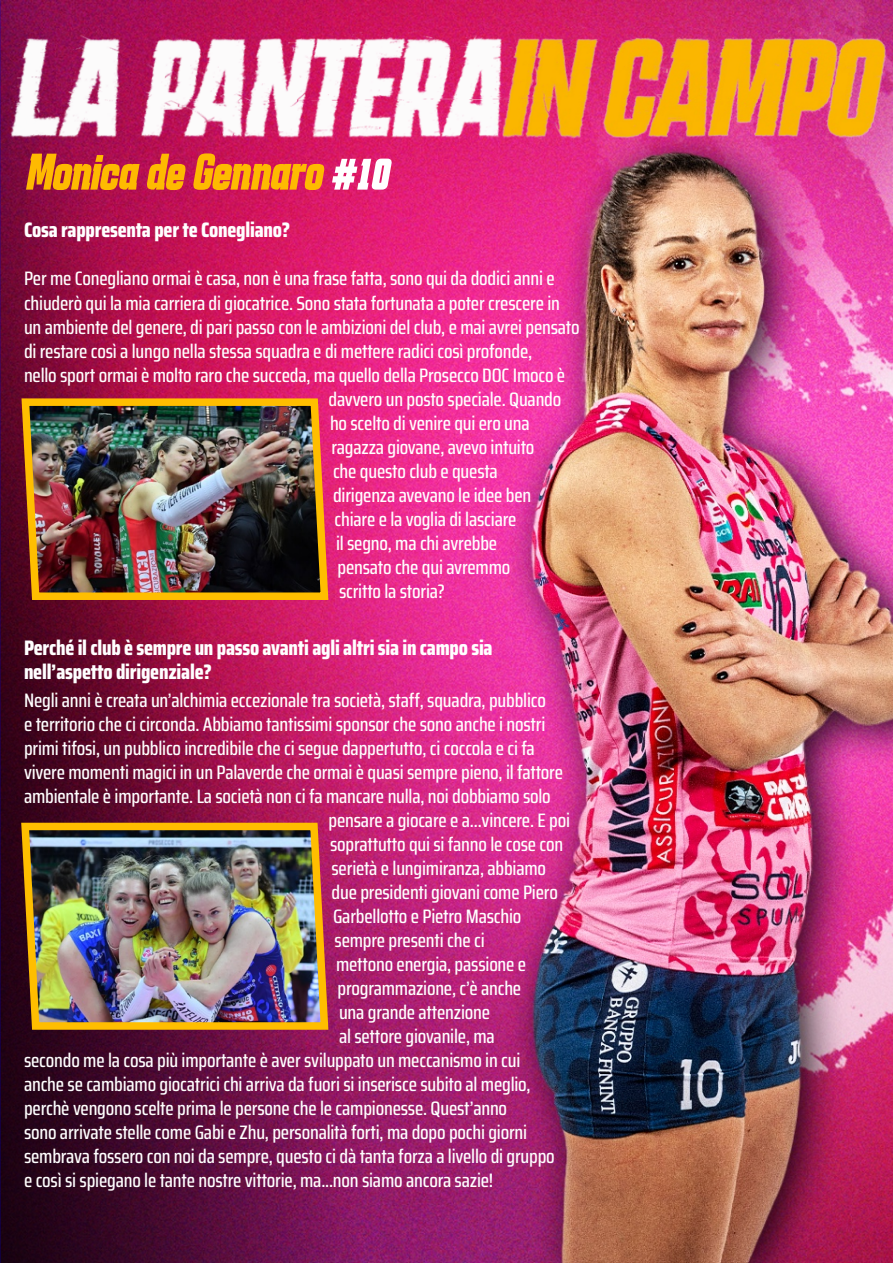
<style>
.page{position:relative;width:893px;height:1263px;background:#fff}
.page>*{position:absolute;margin:0;border:0;box-sizing:border-box;transform-origin:0 0}
.t1{font:italic 700 51.45px "Karantina";color:#feba01}
.t2{font:800 21px/24px "Saira Condensed";letter-spacing:-.01em;color:#fff}
.t3{font:500 19.5px "Saira Condensed";letter-spacing:-.01em;color:#fff}
.s1{font-size:51.3px;color:#fff}
</style>
<div class="page">
<img style="left:1px;top:168px;width:892px;height:1095px">
<img style="left:1px;top:0;width:892px;height:168px">
<img style="left:0;top:0;width:1px;height:1263px">
<img style="left:17px;top:819px;width:315px;height:214px">
<img style="left:18px;top:395px;width:314px;height:209px">
<h1 class="t1" style="left:24px;top:145px;width:375px">Monica de Gennaro <span class="s1">#10</span></h1>
<p class="t2" style="left:24px;top:218px;width:268px">Cosa rappresenta per te Conegliano?</p>
<p class="t3" style="left:24px;top:263px;width:532px">Per me Conegliano ormai è casa, non è una frase fatta, sono qui da dodici anni e</p>
<p class="t3" style="left:24px;top:287px;width:537px">chiuderò qui la mia carriera di giocatrice. Sono stata fortunata a poter crescere in</p>
<p class="t3" style="left:24px;top:311px;width:557px">un ambiente del genere, di pari passo con le ambizioni del club, e mai avrei pensato</p>
<p class="t3" style="left:24px;top:335px;width:510px">di restare così a lungo nella stessa squadra e di mettere radici così profonde,</p>
<p class="t3" style="left:24px;top:359px;width:543px">nello sport ormai è molto raro che succeda, ma quello della Prosecco DOC Imoco è</p>
<p class="t3" style="left:329px;top:383px;width:234px">davvero un posto speciale. Quando</p>
<p class="t3" style="left:330px;top:407px;width:201px">ho scelto di venire qui ero una</p>
<p class="t3" style="left:332px;top:431px;width:204px">ragazza giovane, avevo intuito</p>
<p class="t3" style="left:333px;top:455px;width:166px">che questo club e questa</p>
<p class="t3" style="left:333px;top:479px;width:200px">dirigenza avevano le idee ben</p>
<p class="t3" style="left:335px;top:503px;width:183px">chiare e la voglia di lasciare</p>
<p class="t3" style="left:336px;top:527px;width:163px">il segno, ma chi avrebbe</p>
<p class="t3" style="left:338px;top:551px;width:174px">pensato che qui avremmo</p>
<p class="t3" style="left:339px;top:575px;width:108px">scritto la storia?</p>
<p class="t2" style="left:24px;top:635px;width:470px">Perché il club è sempre un passo avanti agli altri sia in campo sia nell’aspetto dirigenziale?</p>
<p class="t3" style="left:24px;top:685px;width:523px">Negli anni è creata un’alchimia eccezionale tra società, staff, squadra, pubblico</p>
<p class="t3" style="left:24px;top:709px;width:523px">e territorio che ci circonda. Abbiamo tantissimi sponsor che sono anche i nostri</p>
<p class="t3" style="left:24px;top:733px;width:512px">primi tifosi, un pubblico incredibile che ci segue dappertutto, ci coccola e ci fa</p>
<p class="t3" style="left:24px;top:757px;width:540px">vivere momenti magici in un Palaverde che ormai è quasi sempre pieno, il fattore</p>
<p class="t3" style="left:24px;top:781px;width:528px">ambientale è importante. La società non ci fa mancare nulla, noi dobbiamo solo</p>
<p class="t3" style="left:328px;top:805px;width:243px">pensare a giocare e a...vincere. E poi</p>
<p class="t3" style="left:330px;top:829px;width:235px">soprattutto qui si fanno le cose con</p>
<p class="t3" style="left:331px;top:853px;width:216px">serietà e lungimiranza, abbiamo</p>
<p class="t3" style="left:331px;top:877px;width:228px">due presidenti giovani come Piero</p>
<p class="t3" style="left:333px;top:901px;width:190px">Garbellotto e Pietro Maschio</p>
<p class="t3" style="left:334px;top:925px;width:152px">sempre presenti che ci</p>
<p class="t3" style="left:336px;top:949px;width:192px">mettono energia, passione e</p>
<p class="t3" style="left:338px;top:973px;width:185px">programmazione, c’è anche</p>
<p class="t3" style="left:339px;top:997px;width:153px">una grande attenzione</p>
<p class="t3" style="left:339px;top:1021px;width:157px">al settore giovanile, ma</p>
<p class="t3" style="left:24px;top:1045px;width:498px">secondo me la cosa più importante è aver sviluppato un meccanismo in cui</p>
<p class="t3" style="left:24px;top:1069px;width:508px">anche se cambiamo giocatrici chi arriva da fuori si inserisce subito al meglio,</p>
<p class="t3" style="left:24px;top:1093px;width:485px">perchè vengono scelte prima le persone che le campionesse. Quest’anno</p>
<p class="t3" style="left:24px;top:1117px;width:505px">sono arrivate stelle come Gabi e Zhu, personalità forti, ma dopo pochi giorni</p>
<p class="t3" style="left:24px;top:1141px;width:532px">sembrava fossero con noi da sempre, questo ci dà tanta forza a livello di gruppo</p>
<p class="t3" style="left:24px;top:1165px;width:471px">e così si spiegano le tante nostre vittorie, ma...non siamo ancora sazie!</p>
</div>
